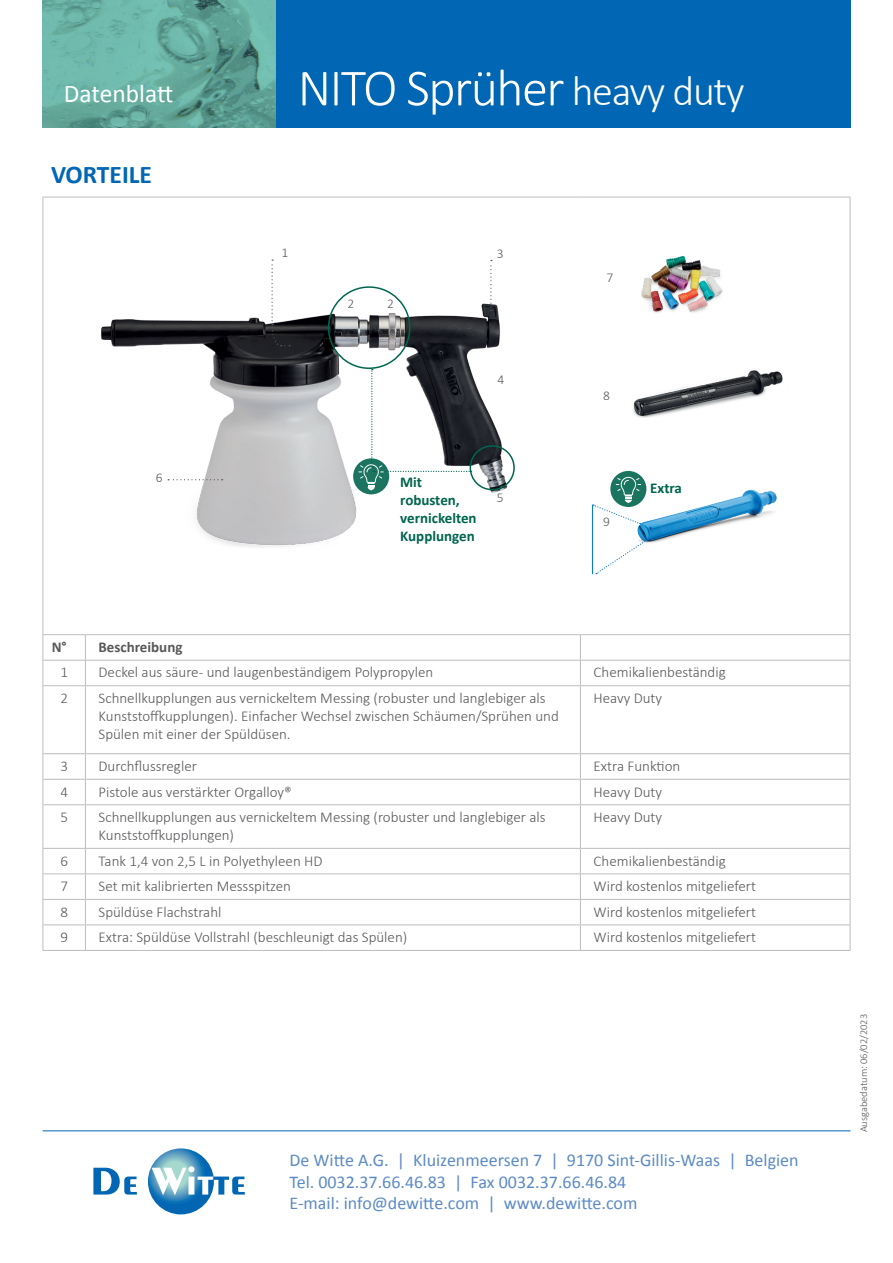
<style>
.page{position:relative;width:893px;height:1263px;background:#fff}
.page>*{position:absolute;margin:0;border:0;box-sizing:border-box;transform-origin:0 0}
.t1{font:300 52.5px "Calibri";letter-spacing:-.03em;color:#fff}
.t2{font:25.5px "Calibri";color:#fff}
.t3{font:700 25.5px "Calibri";color:#0166b3}
.t4{font:18px/21.6px "Calibri";color:#5c8ac7}
.t5{font:300 15px/18px "Calibri";color:#57585a}
.t6{font:700 15px/18px "Calibri";color:#00654f}
.t7{font:700 15px "Calibri";color:#57585a}
.t8{font:300 13.5px "Calibri";color:#57585a}
.t9{font:300 10.5px "Calibri";color:#57585a}
.s1{font-size:42px}
</style>
<div class="page">
<svg style="left:93px;top:1168px;width:44px;height:26px"></svg>
<svg style="left:148px;top:1148px;width:97px;height:66px"></svg>
<hr style="left:43px;top:1130px;width:807px;height:1px;background:#0166b3">
<hr style="left:43px;top:197px;width:42px;height:1px;background:#bcbdc0">
<hr style="left:43px;top:197px;width:1px;height:437px;background:#bcbdc0">
<hr style="left:85px;top:197px;width:495px;height:1px;background:#bcbdc0">
<hr style="left:580px;top:197px;width:270px;height:1px;background:#bcbdc0">
<hr style="left:850px;top:197px;width:1px;height:437px;background:#bcbdc0">
<hr style="left:43px;top:634px;width:42px;height:1px;background:#bcbdc0">
<hr style="left:85px;top:634px;width:495px;height:1px;background:#bcbdc0">
<hr style="left:580px;top:634px;width:270px;height:1px;background:#bcbdc0">
<hr style="left:43px;top:660px;width:42px;height:1px;background:#bcbdc0">
<svg style="left:43px;top:635px;width:1px;height:50px"></svg>
<hr style="left:85px;top:660px;width:495px;height:1px;background:#bcbdc0">
<svg style="left:85px;top:635px;width:1px;height:50px"></svg>
<hr style="left:580px;top:660px;width:270px;height:1px;background:#bcbdc0">
<svg style="left:580px;top:635px;width:1px;height:50px"></svg>
<svg style="left:850px;top:635px;width:1px;height:50px"></svg>
<hr style="left:43px;top:685px;width:42px;height:1px;background:#bcbdc0">
<hr style="left:43px;top:686px;width:1px;height:67px;background:#bcbdc0">
<hr style="left:85px;top:685px;width:495px;height:1px;background:#bcbdc0">
<hr style="left:85px;top:686px;width:1px;height:67px;background:#bcbdc0">
<hr style="left:580px;top:685px;width:270px;height:1px;background:#bcbdc0">
<hr style="left:580px;top:686px;width:1px;height:67px;background:#bcbdc0">
<hr style="left:850px;top:686px;width:1px;height:67px;background:#bcbdc0">
<hr style="left:43px;top:753px;width:42px;height:1px;background:#bcbdc0">
<hr style="left:85px;top:753px;width:495px;height:1px;background:#bcbdc0">
<hr style="left:580px;top:753px;width:270px;height:1px;background:#bcbdc0">
<hr style="left:43px;top:779px;width:42px;height:1px;background:#bcbdc0">
<svg style="left:43px;top:754px;width:1px;height:50px"></svg>
<hr style="left:85px;top:779px;width:495px;height:1px;background:#bcbdc0">
<svg style="left:85px;top:754px;width:1px;height:50px"></svg>
<hr style="left:580px;top:779px;width:270px;height:1px;background:#bcbdc0">
<svg style="left:580px;top:754px;width:1px;height:50px"></svg>
<svg style="left:850px;top:754px;width:1px;height:50px"></svg>
<hr style="left:43px;top:804px;width:42px;height:1px;background:#bcbdc0">
<hr style="left:43px;top:805px;width:1px;height:43px;background:#bcbdc0">
<hr style="left:85px;top:804px;width:495px;height:1px;background:#bcbdc0">
<hr style="left:85px;top:805px;width:1px;height:43px;background:#bcbdc0">
<hr style="left:580px;top:804px;width:270px;height:1px;background:#bcbdc0">
<hr style="left:580px;top:805px;width:1px;height:43px;background:#bcbdc0">
<hr style="left:850px;top:805px;width:1px;height:43px;background:#bcbdc0">
<hr style="left:43px;top:848px;width:42px;height:1px;background:#bcbdc0">
<hr style="left:85px;top:848px;width:495px;height:1px;background:#bcbdc0">
<hr style="left:580px;top:848px;width:270px;height:1px;background:#bcbdc0">
<hr style="left:43px;top:873px;width:42px;height:1px;background:#bcbdc0">
<hr style="left:85px;top:873px;width:495px;height:1px;background:#bcbdc0">
<hr style="left:580px;top:873px;width:270px;height:1px;background:#bcbdc0">
<hr style="left:43px;top:899px;width:42px;height:1px;background:#bcbdc0">
<hr style="left:85px;top:899px;width:495px;height:1px;background:#bcbdc0">
<hr style="left:580px;top:899px;width:270px;height:1px;background:#bcbdc0">
<hr style="left:43px;top:924px;width:42px;height:1px;background:#bcbdc0">
<svg style="left:43px;top:849px;width:1px;height:101px"></svg>
<hr style="left:85px;top:924px;width:495px;height:1px;background:#bcbdc0">
<svg style="left:85px;top:849px;width:1px;height:101px"></svg>
<hr style="left:580px;top:924px;width:270px;height:1px;background:#bcbdc0">
<svg style="left:580px;top:849px;width:1px;height:101px"></svg>
<svg style="left:850px;top:849px;width:1px;height:101px"></svg>
<hr style="left:43px;top:950px;width:42px;height:1px;background:#bcbdc0">
<hr style="left:85px;top:950px;width:495px;height:1px;background:#bcbdc0">
<hr style="left:580px;top:950px;width:270px;height:1px;background:#bcbdc0">
<img style="left:42px;top:198px;width:552px;height:396px">
<svg style="left:43px;top:0;width:233px;height:128px;background:#65ab9e"></svg>
<div style="left:276px;top:0;width:574px;height:128px;background:#0166b3"></div>
<svg style="left:490px;top:260px;width:2px;height:51px"></svg>
<svg style="left:271px;top:259px;width:19px;height:87px"></svg>
<svg style="left:168px;top:479px;width:55px;height:1px"></svg>
<img style="left:641px;top:256px;width:82px;height:57px">
<img style="left:633px;top:370px;width:150px;height:48px">
<img style="left:637px;top:480px;width:140px;height:63px">
<div style="left:328px;top:286px;width:82px;height:83px;border:2px solid #00654f;border-radius:50%"></div>
<div style="left:470px;top:445px;width:45px;height:45px;border:2px solid #00654f;border-radius:50%"></div>
<svg style="left:353px;top:458px;width:36px;height:36px"></svg>
<svg style="left:359px;top:369px;width:113px;height:122px"></svg>
<hr style="left:592px;top:505px;width:1px;height:69px;background:#127cc1">
<svg style="left:596px;top:540px;width:51px;height:34px"></svg>
<svg style="left:610px;top:471px;width:36px;height:36px"></svg>
<svg style="left:593px;top:475px;width:48px;height:50px"></svg>
<h2 class="t2" style="left:64px;top:77px;width:111px">Datenblatt</h2>
<h2 class="t3" style="left:51px;top:158px;width:103px">VORTEILE</h2>
<p class="t8" style="left:156px;top:469px;width:8px">6</p>
<h1 class="t1" style="left:298px;top:55px;width:448px">NITO Sprüher <span class="s1">heavy duty</span></h1>
<p class="t8" style="left:282px;top:244px;width:8px">1</p>
<p class="t8" style="left:348px;top:295px;width:8px">2</p>
<p class="t8" style="left:387px;top:295px;width:8px">2</p>
<p class="t8" style="left:497px;top:245px;width:8px">3</p>
<p class="t8" style="left:497px;top:371px;width:8px">4</p>
<p class="t8" style="left:606px;top:269px;width:8px">7</p>
<p class="t8" style="left:603px;top:387px;width:8px">8</p>
<p class="t6" style="left:400px;top:473px;width:78px">Mit robusten, vernickelten<br>Kupplungen</p>
<p class="t6" style="left:650px;top:479px;width:33px">Extra</p>
<p class="t8" style="left:497px;top:489px;width:8px">5</p>
<p class="t8" style="left:603px;top:513px;width:8px">9</p>
<p class="t7" style="left:52px;top:637px;width:17px">N°</p>
<p class="t7" style="left:99px;top:637px;width:85px">Beschreibung</p>
<p class="t5" style="left:60px;top:663px;width:9px">1</p>
<p class="t5" style="left:99px;top:663px;width:336px">Deckel aus säure- und laugenbeständigem Polypropylen</p>
<p class="t5" style="left:594px;top:663px;width:134px">Chemikalienbeständig</p>
<p class="t5" style="left:60px;top:688px;width:9px">2</p>
<p class="t5" style="left:99px;top:688px;width:462px">Schnellkupplungen aus vernickeltem Messing (robuster und langlebiger als<br>Kunststoffkupplungen). Einfacher Wechsel zwischen Schäumen/Sprühen und<br>Spülen mit einer der Spüldüsen.</p>
<p class="t5" style="left:594px;top:688px;width:70px">Heavy Duty</p>
<p class="t5" style="left:60px;top:756px;width:9px">3</p>
<p class="t5" style="left:99px;top:756px;width:100px">Durchflussregler</p>
<p class="t5" style="left:594px;top:756px;width:88px">Extra Funktion</p>
<p class="t5" style="left:60px;top:782px;width:9px">4</p>
<p class="t5" style="left:99px;top:782px;width:195px">Pistole aus verstärkter Orgalloy®</p>
<p class="t5" style="left:594px;top:782px;width:70px">Heavy Duty</p>
<p class="t5" style="left:60px;top:807px;width:9px">5</p>
<p class="t5" style="left:99px;top:807px;width:449px">Schnellkupplungen aus vernickeltem Messing (robuster und langlebiger als<br>Kunststoffkupplungen)</p>
<p class="t5" style="left:594px;top:807px;width:70px">Heavy Duty</p>
<p class="t5" style="left:60px;top:851px;width:9px">6</p>
<p class="t5" style="left:99px;top:851px;width:226px">Tank 1,4 von 2,5 L in Polyethyleen HD</p>
<p class="t5" style="left:594px;top:851px;width:134px">Chemikalienbeständig</p>
<p class="t5" style="left:60px;top:876px;width:9px">7</p>
<p class="t5" style="left:99px;top:876px;width:194px">Set mit kalibrierten Messspitzen</p>
<p class="t5" style="left:594px;top:876px;width:164px">Wird kostenlos mitgeliefert</p>
<p class="t5" style="left:60px;top:902px;width:9px">8</p>
<p class="t5" style="left:99px;top:902px;width:124px">Spüldüse Flachstrahl</p>
<p class="t5" style="left:594px;top:902px;width:164px">Wird kostenlos mitgeliefert</p>
<p class="t5" style="left:60px;top:927px;width:9px">9</p>
<p class="t5" style="left:99px;top:927px;width:310px">Extra: Spüldüse Vollstrahl (beschleunigt das Spülen)</p>
<p class="t5" style="left:594px;top:927px;width:164px">Wird kostenlos mitgeliefert</p>
<p class="t4" style="left:290px;top:1149px;width:511px">De Witte A.G. | Kluizenmeersen 7 | 9170 Sint-Gillis-Waas | Belgien<br>Tel. 0032.37.66.46.83 | Fax 0032.37.66.46.84<br>E-mail: info@dewitte.com | www.dewitte.com</p>
<p class="t9" style="left:857px;top:1132px;width:120px;rotate:-90deg">Ausgabedatum: 06/02/2023</p>
</div>
